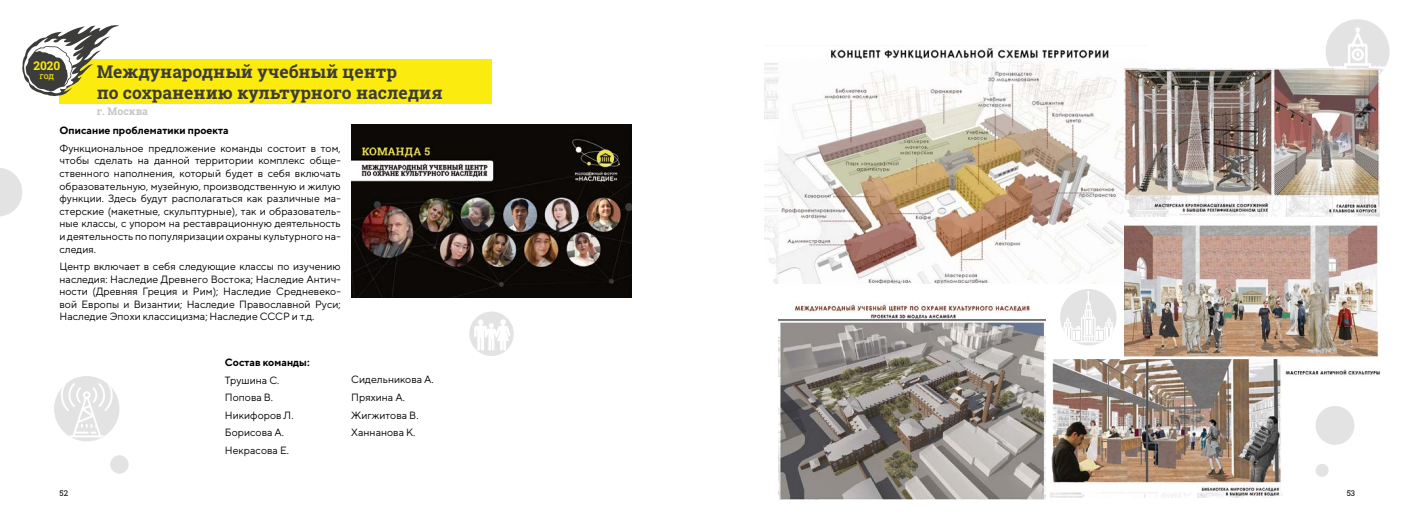
<style>
.page{position:relative;width:1414px;height:521px;background:#fff}
.page>*{position:absolute;margin:0;border:0;box-sizing:border-box;transform-origin:0 0}
.t1{font:700 17.5px/21px "Roboto Slab";color:#3c3c3b}
.t2{font:700 11.9px "Roboto Slab";color:#fcea10}
.t3{font:10.5px/12.6px "TT Norms";color:#000;text-align:justify}
.t4{font:700 10.5px "TT Norms";color:#000}
.t5{font:700 10.5px "Roboto Slab";color:#c6c6c6}
.t6{font:8.84px "Roboto Slab";color:#fcea10}
.t7{font:7.88px "Roboto Slab";color:#000}
</style>
<div class="page">
<div style="left:60px;top:60px;width:431px;height:44px;background:#fceb0f"></div>
<svg style="left:22px;top:25px;width:97px;height:71px"></svg>
<img style="left:351px;top:124px;width:281px;height:173px">
<div style="left:1315px;top:406px;width:39px;height:39px;background:#e3e3e3;border-radius:50%"></div>
<div style="left:110px;top:455px;width:19px;height:19px;background:#e3e3e3;border-radius:50%"></div>
<svg style="left:0;top:168px;width:22px;height:48px"></svg>
<div style="left:1315px;top:464px;width:13px;height:13px;background:#e3e3e3;border-radius:50%"></div>
<div style="left:1325px;top:19px;width:64px;height:64px;background:#e3e3e3;border-radius:50%"></div>
<svg style="left:1329px;top:26px;width:57px;height:55px"></svg>
<div style="left:54px;top:376px;width:65px;height:65px;background:#e3e3e3;border-radius:50%"></div>
<svg style="left:61px;top:379px;width:52px;height:58px"></svg>
<div style="left:1060px;top:289px;width:56px;height:56px;background:#e3e3e3;border-radius:50%"></div>
<svg style="left:1063px;top:291px;width:50px;height:51px"></svg>
<div style="left:469px;top:312px;width:45px;height:44px;background:#e3e3e3;border-radius:50%"></div>
<svg style="left:474px;top:319px;width:36px;height:31px"></svg>
<img style="left:765px;top:48px;width:368px;height:235px">
<img style="left:1125px;top:68px;width:254px;height:149px">
<img style="left:1125px;top:222px;width:255px;height:154px">
<img style="left:1050px;top:360px;width:232px;height:137px">
<img style="left:779px;top:302px;width:267px;height:197px">
<p class="t2" style="left:33px;top:58px;width:28px">2020</p>
<p class="t6" style="left:39px;top:70px;width:16px">год</p>
<h1 class="t1" style="left:97px;top:61px;width:347px">Международный учебный центр<br>по сохранению культурного наследия</h1>
<p class="t4" style="left:60px;top:124px;width:171px">Описание проблематики проекта</p>
<p class="t3" style="left:60px;top:141px;width:283px">Функциональное предложение команды состоит в том, чтобы сделать на данной территории комплекс обще&shy;ственного наполнения, который будет в себя включать образовательную, музейную, производственную и жилую функции. Здесь будут располагаться как различные ма&shy;стерские (макетные, скульптурные), так и образователь&shy;ные классы, с упором на реставрационную деятельность и деятельность по популяризации охраны культурного на&shy;следия.</p>
<p class="t3" style="left:60px;top:260px;width:283px">Центр включает в себя следующие классы по изучению наследия: Наследие Древнего Востока; Наследие Антич&shy;ности (Древняя Греция и Рим); Наследие Средневеко&shy;вой Европы и Византии; Наследие Православной Руси; Наследие Эпохи классицизма; Наследие СССР и т.д.</p>
<p class="t5" style="left:97px;top:104px;width:53px">г. Москва</p>
<p class="t4" style="left:225px;top:356px;width:86px">Cостав команды:</p>
<p class="t3" style="left:225px;top:371px;width:70px;line-height:17.6px;text-align:left">Трушина С.<br>Попова В.<br>Никифоров Л.<br>Борисова А.<br>Некрасова Е.</p>
<p class="t3" style="left:351px;top:371px;width:84px;line-height:17.6px;text-align:left">Сидельникова А.<br>Пряхина А.<br>Жигжитова В.<br>Ханнанова К.</p>
<p class="t7" style="left:60px;top:487px;width:10px">52</p>
<p class="t7" style="left:1346px;top:487px;width:10px">53</p>
</div>
